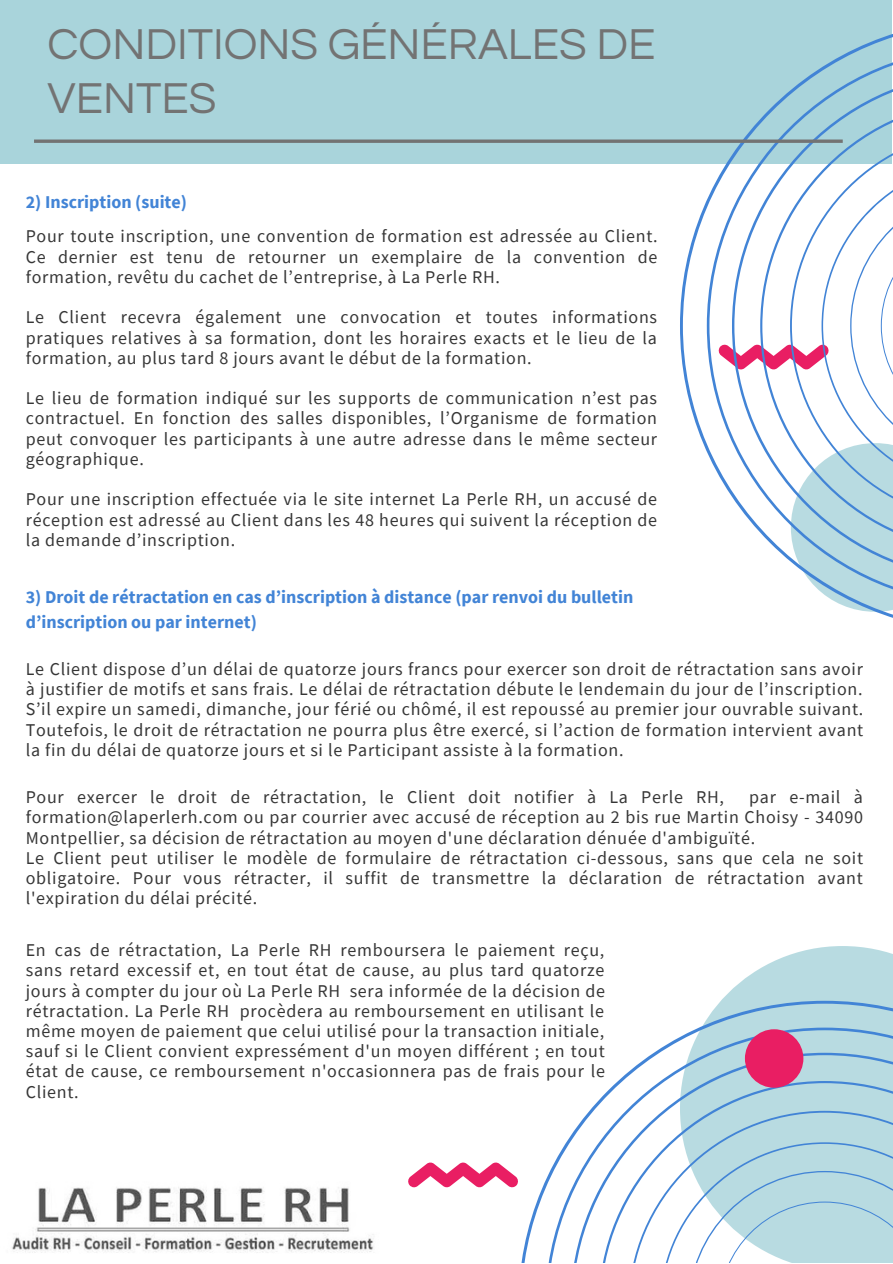
<style>
.page{position:relative;width:893px;height:1264px;background:#fff}
.page>*{position:absolute;margin:0;border:0;box-sizing:border-box;transform-origin:0 0}
.t1{font:45px/54px "Questrial";color:#737373}
.t2{font:18px/20.2px "Source Sans Pro";letter-spacing:.04em;color:#363636;text-align:justify}
.t3{font:700 18px/24.8px "Source Sans Pro";color:#4284d6}
</style>
<div class="page">
<div style="left:0;top:0;width:891px;height:163px;background:#a9d4db"></div>
<svg style="left:680px;top:19px;width:212px;height:599px"></svg>
<svg style="left:706px;top:46px;width:186px;height:559px"></svg>
<svg style="left:722px;top:946px;width:170px;height:54px;fill:#b8dbe1"></svg>
<svg style="left:521px;top:1000px;width:371px;height:262px"></svg>
<svg style="left:545px;top:1027px;width:347px;height:235px;fill:#b8dbe1"></svg>
<div style="left:744px;top:1029px;width:59px;height:58px;background:#e91e63;border-radius:50%"></div>
<svg style="left:408px;top:1162px;width:110px;height:25px"></svg>
<img style="left:12px;top:1187px;width:362px;height:66px">
<svg style="left:34px;top:139px;width:808px;height:4px;background:#7a8182"></svg>
<h1 class="t1" style="left:48px;top:18px;width:609px">CONDITIONS GÉNÉRALES DE<br>VENTES</h1>
<p class="t3" style="left:26px;top:189px;width:163px">2) Inscription (suite)</p>
<p class="t2" style="left:26px;top:226px;width:633px">Pour toute inscription, une convention de formation est adressée au Client.<br>Ce dernier est tenu de retourner un exemplaire de la convention de formation, revêtu du cachet de l’entreprise, à La Perle RH.</p>
<p class="t2" style="left:26px;top:307px;width:632px">Le Client recevra également une convocation et toutes informations pratiques relatives à sa formation, dont les horaires exacts et le lieu de la formation, au plus tard 8 jours avant le début de la formation.</p>
<p class="t2" style="left:26px;top:388px;width:632px">Le lieu de formation indiqué sur les supports de communication n’est pas contractuel. En fonction des salles disponibles, l’Organisme de formation peut convoquer les participants à une autre adresse dans le même secteur géographique.</p>
<p class="t2" style="left:26px;top:489px;width:633px">Pour une inscription effectuée via le site internet La Perle RH, un accusé de réception est adressé au Client dans les 48 heures qui suivent la réception de la demande d’inscription.</p>
<p class="t3" style="left:26px;top:584px;width:609px">3) Droit de rétractation en cas d’inscription à distance (par renvoi du bulletin d’inscription ou par internet)</p>
<p class="t2" style="left:26px;top:658px;width:839px">Le Client dispose d’un délai de quatorze jours francs pour exercer son droit de rétractation sans avoir à justifier de motifs et sans frais. Le délai de rétractation débute le lendemain du jour de l’inscription.<br>S’il expire un samedi, dimanche, jour férié ou chômé, il est repoussé au premier jour ouvrable suivant.<br>Toutefois, le droit de rétractation ne pourra plus être exercé, si l’action de formation intervient avant la fin du délai de quatorze jours et si le Participant assiste à la formation.</p>
<p class="t2" style="left:26px;top:786px;width:699px">Pour exercer le droit de rétractation, le Client doit notifier à La Perle RH,</p>
<p class="t2" style="left:26px;top:786px;width:838px;text-align:left;text-indent:723px">par e-mail à formation@laperlerh.com ou par courrier avec accusé de réception au 2 bis rue Martin Choisy - 34090<br>Montpellier, sa décision de rétractation au moyen d'une déclaration dénuée d'ambiguïté.<br>Le Client peut utiliser le modèle de formulaire de rétractation ci-dessous, sans que cela ne soit obligatoire. Pour vous rétracter, il suffit de transmettre la déclaration de rétractation avant l'expiration du délai précité.</p>
<p class="t2" style="left:26px;top:939px;width:580px">En cas de rétractation, La Perle RH remboursera le paiement reçu, sans retard excessif et, en tout état de cause, au plus tard quatorze jours à compter du jour où La Perle RH sera informée de la décision de rétractation. La Perle RH procèdera au remboursement en utilisant le même moyen de paiement que celui utilisé pour la transaction initiale, sauf si le Client convient expressément d'un moyen différent ; en tout état de cause, ce remboursement n'occasionnera pas de frais pour le Client.</p>
</div>
